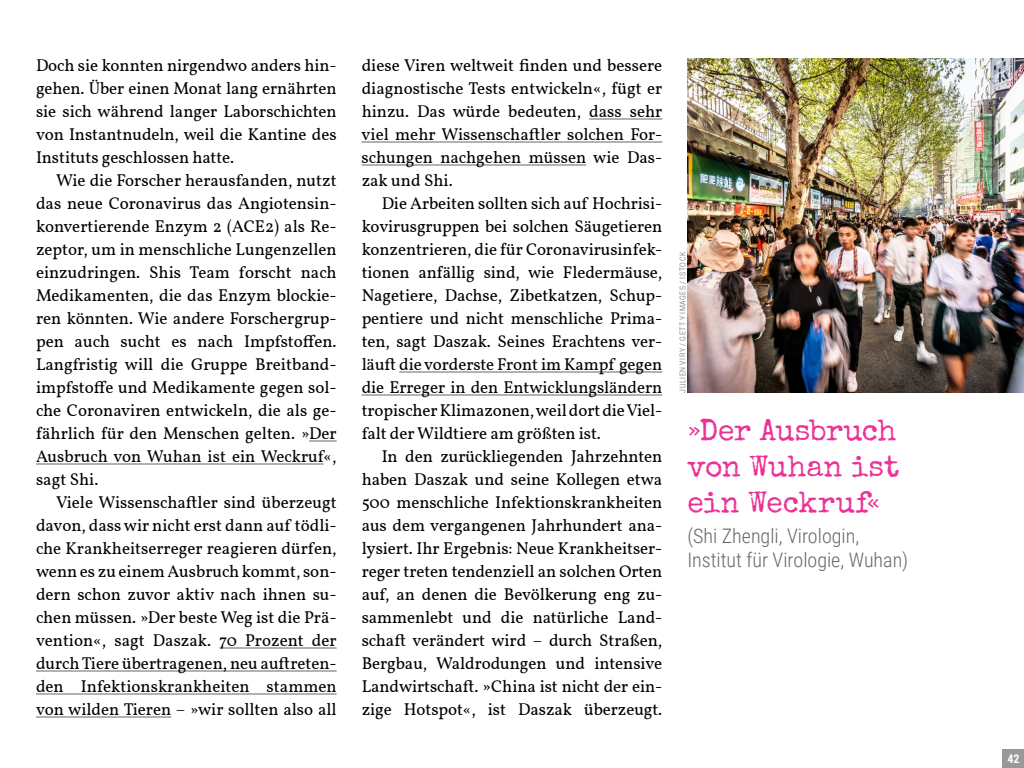
<style>
.page{position:relative;width:1024px;height:768px;background:#fff}
.page>*{position:absolute;margin:0;border:0;box-sizing:border-box;transform-origin:0 0}
.PQ{font:30px/36px "Special Elite";letter-spacing:-.005em;color:#eb3397;text-align:justify}
.PQ_Autor{font:300 20px/24px "Roboto Condensed";color:#666}
.GT_Einzug{font:17px/23px "Vollkorn";letter-spacing:-.005em;color:#000;text-align:justify}
.t1{font:700 12px "Roboto Condensed";color:#fff}
.Bildnachweis{font:300 8px "Roboto Condensed";letter-spacing:.075em;color:#666}
</style>
<div class="page">
<svg style="left:309px;top:441px;width:28px;height:1px"></svg>
<hr style="left:36px;top:464px;width:288px;height:1px;background:#666">
<hr style="left:219px;top:648px;width:118px;height:1px;background:#666">
<hr style="left:36px;top:671px;width:301px;height:1px;background:#666">
<hr style="left:36px;top:694px;width:301px;height:1px;background:#666">
<hr style="left:36px;top:717px;width:135px;height:1px;background:#666">
<hr style="left:589px;top:119px;width:73px;height:1px;background:#666">
<hr style="left:362px;top:142px;width:300px;height:1px;background:#666">
<hr style="left:362px;top:165px;width:224px;height:1px;background:#666">
<hr style="left:399px;top:372px;width:263px;height:1px;background:#666">
<hr style="left:362px;top:395px;width:300px;height:1px;background:#666">
<img style="left:687px;top:59px;width:337px;height:334px">
<div style="left:1003px;top:749px;width:21px;height:19px;background:#999"></div>
<p class="GT_Einzug" style="left:36px;top:54px;width:302px">Doch sie konnten nirgendwo anders hin&shy;gehen. Über einen Monat lang ernährten sie sich während langer Laborschichten von Instantnudeln, weil die Kantine des Instituts geschlossen hatte.</p>
<p class="GT_Einzug" style="left:36px;top:169px;width:302px;text-indent:20px">Wie die Forscher herausfanden, nutzt das neue Coronavirus das Angiotensin&shy;konvertierende Enzym 2 (ACE2) als Re&shy;zeptor, um in menschliche Lungenzellen einzudringen. Shis Team forscht nach Medikamenten, die das Enzym blockie&shy;ren könnten. Wie andere Forschergrup&shy;pen auch sucht es nach Impfstoffen.<br>Langfristig will die Gruppe Breitband&shy;impfstoffe und Medikamente gegen sol&shy;che Coronaviren entwickeln, die als ge&shy;fährlich für den Menschen gelten. »Der Ausbruch von Wuhan ist ein Weckruf«, sagt Shi.</p>
<p class="GT_Einzug" style="left:36px;top:491px;width:302px;text-indent:20px">Viele Wissenschaftler sind überzeugt davon, dass wir nicht erst dann auf tödli&shy;che Krankheitserreger reagieren dürfen, wenn es zu einem Ausbruch kommt, son&shy;dern schon zuvor aktiv nach ihnen su&shy;chen müssen. »Der beste Weg ist die Prä&shy;vention«, sagt Daszak. 70 Prozent der durch Tiere übertragenen, neu auftreten&shy;den Infektionskrankheiten stammen von wilden Tieren – »wir sollten also all</p>
<p class="GT_Einzug" style="left:362px;top:54px;width:302px">diese Viren weltweit finden und bessere diagnostische Tests entwickeln«, fügt er hinzu. Das würde bedeuten, dass sehr viel mehr Wissenschaftler solchen For&shy;schungen nachgehen müssen wie Das&shy;zak und Shi.</p>
<p class="GT_Einzug" style="left:362px;top:192px;width:302px;text-indent:20px">Die Arbeiten sollten sich auf Hochrisi&shy;kovirusgruppen bei solchen Säugetieren konzentrieren, die für Coronavirusinfek&shy;tionen anfällig sind, wie Fledermäuse, Nagetiere, Dachse, Zibetkatzen, Schup&shy;pentiere und nicht menschliche Prima&shy;ten, sagt Daszak. Seines Erachtens ver&shy;läuft die vorderste Front im Kampf gegen die Erreger in den Entwicklungsländern tropischer Klimazonen, weil dort die Viel&shy;falt der Wildtiere am größten ist.</p>
<p class="GT_Einzug" style="left:362px;top:445px;width:302px;text-indent:20px">In den zurückliegenden Jahrzehnten haben Daszak und seine Kollegen etwa 500 menschliche Infektionskrankheiten aus dem vergangenen Jahrhundert ana&shy;lysiert. Ihr Ergebnis: Neue Krankheitser&shy;reger treten tendenziell an solchen Orten auf, an denen die Bevölkerung eng zu&shy;sammenlebt und die natürliche Land&shy;schaft verändert wird – durch Straßen, Bergbau, Waldrodungen und intensive Landwirtschaft. »China ist nicht der ein&shy;zige Hotspot«, ist Daszak überzeugt.</p>
<p class="Bildnachweis" style="left:677px;top:393px;width:143px;rotate:-90deg">JULIEN VIRY / GETTY IMAGES / ISTOCK</p>
<p class="PQ" style="left:687px;top:412px;width:214px">»Der Ausbruch von Wuhan ist ein Weckruf«</p>
<p class="PQ_Autor" style="left:687px;top:523px;width:222px">(Shi Zhengli, Virologin,<br>Institut für Virologie, Wuhan)</p>
<p class="t1" style="left:1007px;top:750px;width:14px">42</p>
</div>
